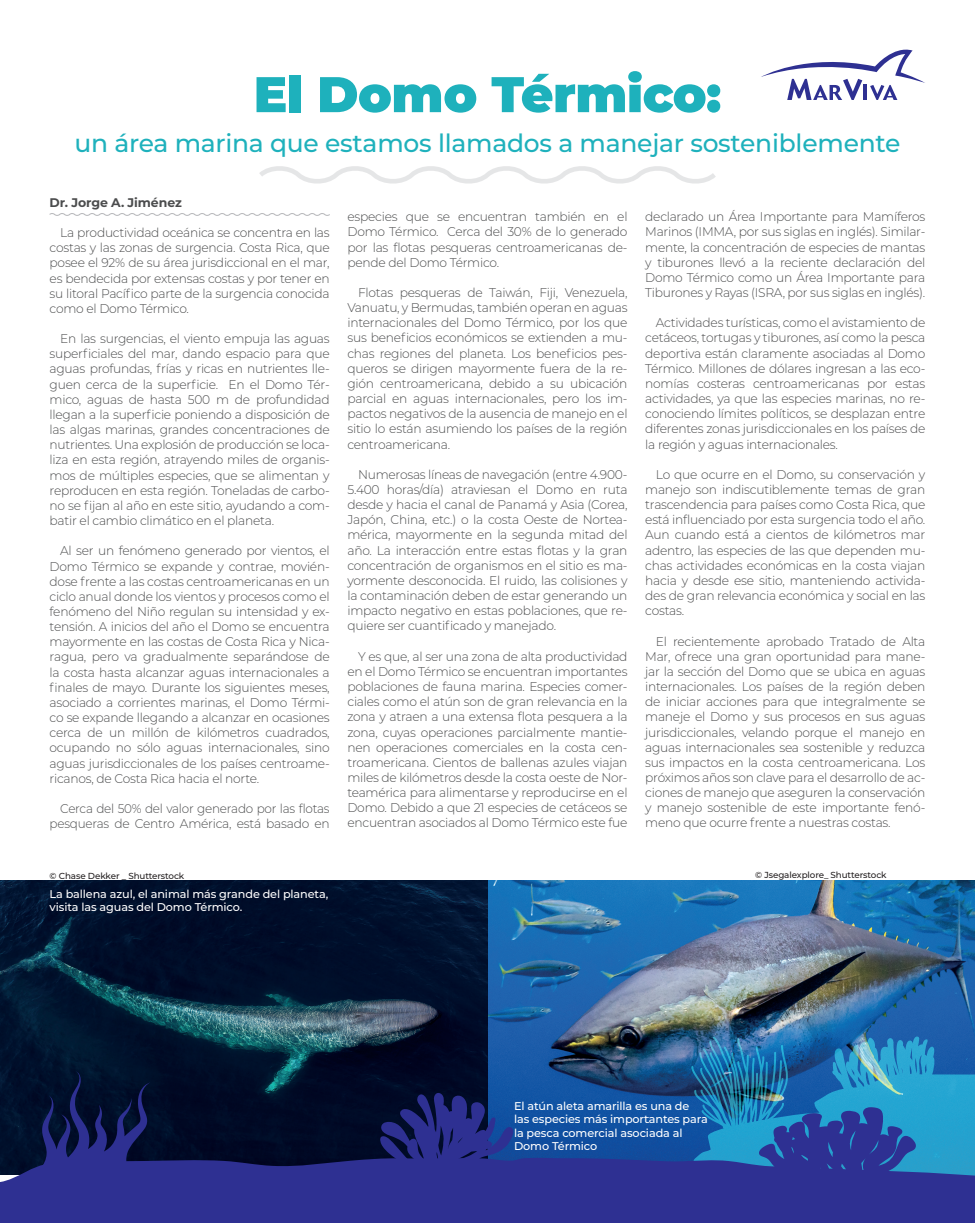
<style>
.page{position:relative;width:975px;height:1223px;background:#fff}
.page>*{position:absolute;margin:0;border:0;box-sizing:border-box;transform-origin:0 0}
.t1{font:900 50px "Montserrat";letter-spacing:-.01em;color:#1eb1bc}
.t2{font:500 25px "Montserrat";letter-spacing:-.01em;color:#1eb1bc}
.t3{font:300 12.62px/15.1px "Montserrat";letter-spacing:-.02em;color:#4b4c4d;text-align:justify}
.t4{font:300 12.62px/15.1px "Montserrat";letter-spacing:-.02em;color:#4b4c4d;text-align:right;scale:.95 1}
.t5{font:700 12.5px "Montserrat";letter-spacing:-.01em;color:#4b4c4d}
.t6{font:500 11.25px/13.5px "Montserrat";letter-spacing:-.01em;color:#fff}
.t7{font:500 8.75px "Montserrat";letter-spacing:-.01em;color:#231f20}
</style>
<div class="page">
<img style="left:487px;top:881px;width:487px;height:276px">
<svg style="left:259px;top:166px;width:456px;height:18px"></svg>
<img style="left:0;top:881px;width:487px;height:276px">
<svg style="left:49px;top:213px;width:281px;height:3px"></svg>
<img style="left:648px;top:1036px;width:326px;height:121px">
<svg style="left:0;top:1157px;width:974px;height:65px;background:#2c318f"></svg>
<svg style="left:380px;top:1092px;width:137px;height:90px;background:#202b7c"></svg>
<svg style="left:758px;top:1107px;width:157px;height:84px;background:#2a4ba0"></svg>
<svg style="left:40px;top:1071px;width:110px;height:106px;background:#121b53"></svg>
<svg style="left:761px;top:49px;width:164px;height:51px"></svg>
<h1 class="t1" style="left:254px;top:57px;width:469px">El Domo Térmico:</h1>
<h2 class="t2" style="left:74px;top:126px;width:827px">un área marina que estamos llamados a manejar sosteniblemente</h2>
<p class="t5" style="left:50px;top:193px;width:134px">Dr. Jorge A. Jiménez</p>
<p class="t3" style="left:50px;top:225px;width:281px;text-indent:11px">La productividad oceánica se concentra en las costas y las zonas de surgencia. Costa Rica, que posee el 92% de su área jurisdiccional en el mar, es bendecida por extensas costas y por tener en su litoral Pacífico parte de la surgencia conocida como el Domo Térmico.</p>
<p class="t3" style="left:50px;top:331px;width:281px;text-indent:11px">En las surgencias, el viento empuja las aguas superficiales del mar, dando espacio para que aguas profundas, frías y ricas en nutrientes lle&shy;guen cerca de la superficie. En el Domo Tér&shy;mico, aguas de hasta 500 m de profundidad llegan a la superficie poniendo a disposición de las algas marinas, grandes concentraciones de nutrientes. Una explosión de producción se loca&shy;liza en esta región, atrayendo miles de organis&shy;mos de múltiples especies, que se alimentan y reproducen en esta región. Toneladas de carbo&shy;no se fijan al año en este sitio, ayudando a com&shy;batir el cambio climático en el planeta.</p>
<p class="t3" style="left:50px;top:543px;width:281px;text-indent:11px">Al ser un fenómeno generado por vientos, el Domo Térmico se expande y contrae, movién&shy;dose frente a las costas centroamericanas en un ciclo anual donde los vientos y procesos como el fenómeno del Niño regulan su intensidad y ex&shy;tensión. A inicios del año el Domo se encuentra mayormente en las costas de Costa Rica y Nica&shy;ragua, pero va gradualmente separándose de la costa hasta alcanzar aguas internacionales a finales de mayo. Durante los siguientes meses, asociado a corrientes marinas, el Domo Térmi&shy;co se expande llegando a alcanzar en ocasiones cerca de un millón de kilómetros cuadrados, ocupando no sólo aguas internacionales, sino aguas jurisdiccionales de los países centroame&shy;ricanos, de Costa Rica hacia el norte.</p>
<p class="t4" style="left:50px;top:800px;width:296px">Cerca del 50% del valor generado por las flotas pesqueras de Centro América, está basado en</p>
<p class="t3" style="left:645px;top:209px;width:281px">declarado un Área Importante para Mamíferos Marinos (IMMA, por sus siglas en inglés). Similar&shy;mente, la concentración de especies de mantas y tiburones llevó a la reciente declaración del Domo Térmico como un Área Importante para Tiburones y Rayas (ISRA, por sus siglas en inglés).</p>
<p class="t3" style="left:645px;top:315px;width:281px;text-indent:11px">Actividades turísticas, como el avistamiento de cetáceos, tortugas y tiburones, así como la pesca deportiva están claramente asociadas al Domo Térmico. Millones de dólares ingresan a las eco&shy;nomías costeras centroamericanas por estas actividades, ya que las especies marinas, no re&shy;conociendo límites políticos, se desplazan entre diferentes zonas jurisdiccionales en los países de la región y aguas internacionales.</p>
<p class="t3" style="left:645px;top:466px;width:281px;text-indent:11px">Lo que ocurre en el Domo, su conservación y manejo son indiscutiblemente temas de gran trascendencia para países como Costa Rica, que está influenciado por esta surgencia todo el año.<br>Aun cuando está a cientos de kilómetros mar adentro, las especies de las que dependen mu&shy;chas actividades económicas en la costa viajan hacia y desde ese sitio, manteniendo activida&shy;des de gran relevancia económica y social en las costas.</p>
<p class="t3" style="left:645px;top:633px;width:281px;text-indent:11px">El recientemente aprobado Tratado de Alta Mar, ofrece una gran oportunidad para mane&shy;jar la sección del Domo que se ubica en aguas internacionales. Los países de la región deben de iniciar acciones para que integralmente se maneje el Domo y sus procesos en sus aguas jurisdiccionales, velando porque el manejo en aguas internacionales sea sostenible y reduzca sus impactos en la costa centroamericana. Los próximos años son clave para el desarrollo de ac&shy;ciones de manejo que aseguren la conservación y manejo sostenible de este importante fenó&shy;meno que ocurre frente a nuestras costas.</p>
<p class="t3" style="left:347px;top:209px;width:281px">especies que se encuentran también en el Domo Térmico. Cerca del 30% de lo generado por las flotas pesqueras centroamericanas de&shy;pende del Domo Térmico.</p>
<p class="t3" style="left:347px;top:284px;width:281px;text-indent:11px">Flotas pesqueras de Taiwán, Fiji, Venezuela, Vanuatu, y Bermudas, también operan en aguas internacionales del Domo Térmico, por los que sus beneficios económicos se extienden a mu&shy;chas regiones del planeta. Los beneficios pes&shy;queros se dirigen mayormente fuera de la re&shy;gión centroamericana, debido a su ubicación parcial en aguas internacionales, pero los im&shy;pactos negativos de la ausencia de manejo en el sitio lo están asumiendo los países de la región centroamericana.</p>
<p class="t3" style="left:347px;top:466px;width:281px;text-indent:11px">Numerosas líneas de navegación (entre 4.900- 5.400 horas/día) atraviesan el Domo en ruta desde y hacia el canal de Panamá y Asia (Corea, Japón, China, etc.) o la costa Oeste de Nortea&shy;mérica, mayormente en la segunda mitad del año. La interacción entre estas flotas y la gran concentración de organismos en el sitio es ma&shy;yormente desconocida. El ruido, las colisiones y la contaminación deben de estar generando un impacto negativo en estas poblaciones, que re&shy;quiere ser cuantificado y manejado.</p>
<p class="t3" style="left:347px;top:648px;width:281px;text-indent:11px">Y es que, al ser una zona de alta productividad en el Domo Térmico se encuentran importantes poblaciones de fauna marina. Especies comer&shy;ciales como el atún son de gran relevancia en la zona y atraen a una extensa flota pesquera a la zona, cuyas operaciones parcialmente mantie&shy;nen operaciones comerciales en la costa cen&shy;troamericana. Cientos de ballenas azules viajan miles de kilómetros desde la costa oeste de Nor&shy;teamérica para alimentarse y reproducirse en el Domo. Debido a que 21 especies de cetáceos se encuentran asociados al Domo Térmico este fue</p>
<p class="t7" style="left:50px;top:869px;width:136px">© Chase Dekker _ Shutterstock</p>
<p class="t7" style="left:755px;top:868px;width:133px">© Jsegalexplore_ Shutterstock</p>
<p class="t6" style="left:50px;top:886px;width:280px">La ballena azul, el animal más grande del planeta, visita las aguas del Domo Térmico.</p>
<p class="t6" style="left:514px;top:1098px;width:195px">El atún aleta amarilla es una de<br>las especies más importantes para la pesca comercial asociada al<br>Domo Térmico</p>
</div>
